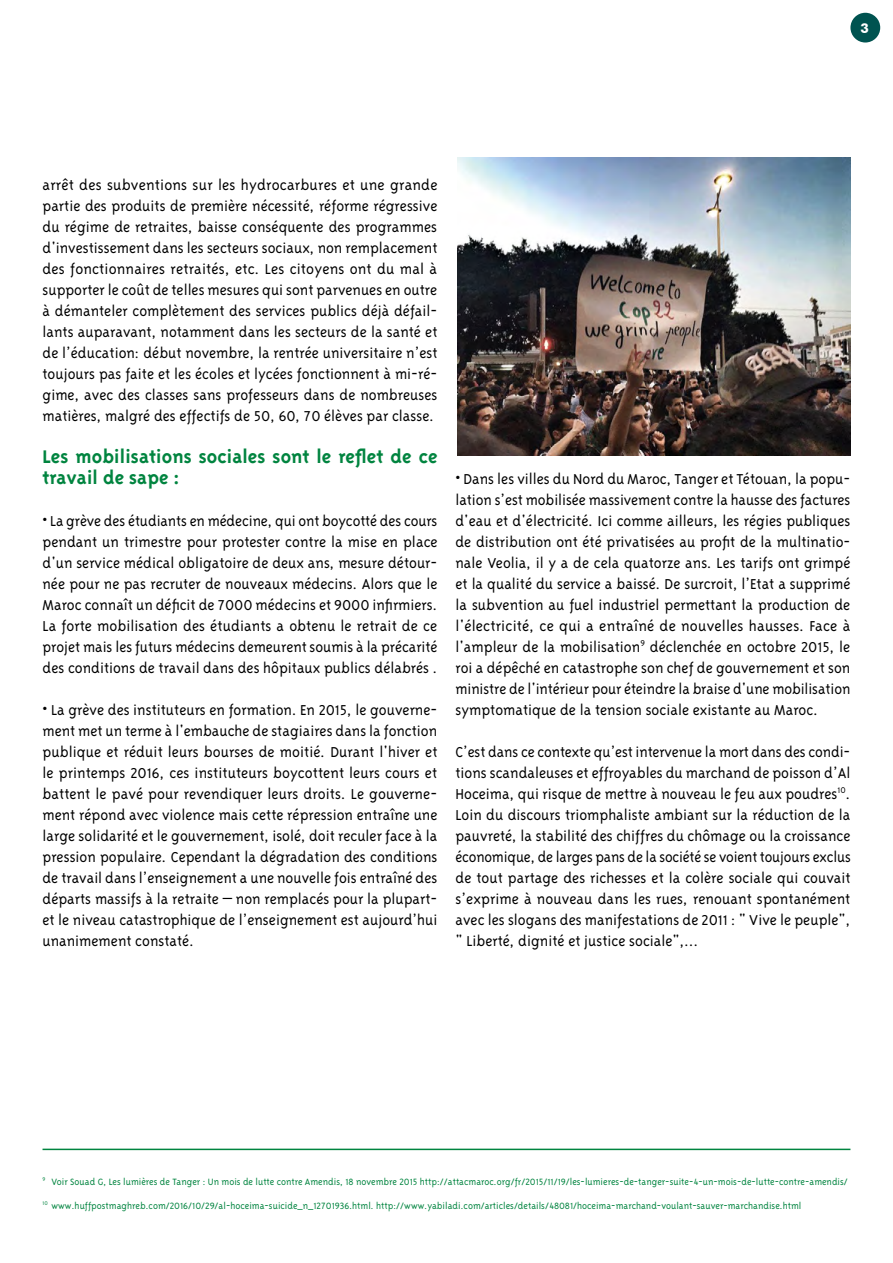
<style>
.page{position:relative;width:893px;height:1263px;background:#fff}
.page>*{position:absolute;margin:0;border:0;box-sizing:border-box;transform-origin:0 0}
.t1{font:700 21px/21px "Triplex";letter-spacing:.005em;color:#00843f}
.t2{font:300 16.5px/21px "Triplex";color:#000;text-align:justify}
.t3{font:700 13.5px "Futura BT";color:#fff}
.t4{font:300 10.5px "Triplex";color:#00843f}
</style>
<div class="page">
<div style="left:850px;top:13px;width:30px;height:30px;background:#005350;border-radius:50%"></div>
<hr style="left:43px;top:1148px;width:807px;height:2px;background:#00843f">
<img style="left:458px;top:157px;width:392px;height:299px">
<p class="t3" style="left:860px;top:20px;width:10px">3</p>
<p class="t2" style="left:43px;top:174px;width:397px">arrêt des subventions sur les hydrocarbures et une grande partie des produits de première nécessité, réforme régressive du régime de retraites, baisse conséquente des programmes d'investissement dans les secteurs sociaux, non remplacement des fonctionnaires retraités, etc. Les citoyens ont du mal à supporter le coût de telles mesures qui sont parvenues en outre à démanteler complètement des services publics déjà défail&shy;lants auparavant, notamment dans les secteurs de la santé et de l’éducation: début novembre, la rentrée universitaire n’est toujours pas faite et les écoles et lycées fonctionnent à mi-ré&shy;gime, avec des classes sans professeurs dans de nombreuses matières, malgré des effectifs de 50, 60, 70 élèves par classe.</p>
<p class="t1" style="left:43px;top:445px;width:396px">Les mobilisations sociales sont le reflet de ce travail de sape :</p>
<p class="t2" style="left:43px;top:510px;width:397px">• La grève des étudiants en médecine, qui ont boycotté des cours pendant un trimestre pour protester contre la mise en place d'un service médical obligatoire de deux ans, mesure détour&shy;née pour ne pas recruter de nouveaux médecins. Alors que le Maroc connaît un déficit de 7000 médecins et 9000 infirmiers.<br>La forte mobilisation des étudiants a obtenu le retrait de ce projet mais les futurs médecins demeurent soumis à la précarité des conditions de travail dans des hôpitaux publics délabrés .</p>
<p class="t2" style="left:43px;top:699px;width:397px">• La grève des instituteurs en formation. En 2015, le gouverne&shy;ment met un terme à l'embauche de stagiaires dans la fonction publique et réduit leurs bourses de moitié. Durant l'hiver et le printemps 2016, ces instituteurs boycottent leurs cours et battent le pavé pour revendiquer leurs droits. Le gouverne&shy;ment répond avec violence mais cette répression entraîne une large solidarité et le gouvernement, isolé, doit reculer face à la pression populaire. Cependant la dégradation des conditions de travail dans l’enseignement a une nouvelle fois entraîné des départs massifs à la retraite – non remplacés pour la plupart&shy;et le niveau catastrophique de l’enseignement est aujourd’hui unanimement constaté.</p>
<p class="t2" style="left:455px;top:468px;width:397px">• Dans les villes du Nord du Maroc, Tanger et Tétouan, la popu&shy;lation s’est mobilisée massivement contre la hausse des factures d'eau et d'électricité. Ici comme ailleurs, les régies publiques de distribution ont été privatisées au profit de la multinatio&shy;nale Veolia, il y a de cela quatorze ans. Les tarifs ont grimpé et la qualité du service a baissé. De surcroit, l’Etat a supprimé la subvention au fuel industriel permettant la production de l'électricité, ce qui a entraîné de nouvelles hausses. Face à l'ampleur de la mobilisation<sup>9</sup> déclenchée en octobre 2015, le roi a dépêché en catastrophe son chef de gouvernement et son ministre de l'intérieur pour éteindre la braise d'une mobilisation symptomatique de la tension sociale existante au Maroc.</p>
<p class="t2" style="left:455px;top:741px;width:397px">C’est dans ce contexte qu’est intervenue la mort dans des condi&shy;tions scandaleuses et effroyables du marchand de poisson d’Al Hoceima, qui risque de mettre à nouveau le feu aux poudres<sup>10</sup>.<br>Loin du discours triomphaliste ambiant sur la réduction de la pauvreté, la stabilité des chiffres du chômage ou la croissance économique, de larges pans de la société se voient toujours exclus de tout partage des richesses et la colère sociale qui couvait s’exprime à nouveau dans les rues, renouant spontanément avec les slogans des manifestations de 2011 : " Vive le peuple", " Liberté, dignité et justice sociale",...</p>
<p class="t4" style="left:43px;top:1175px;width:807px"><sup>9</sup> Voir Souad G, Les lumières de Tanger : Un mois de lutte contre Amendis, 18 novembre 2015 http://attacmaroc.org/fr/2015/11/19/les-lumieres-de-tanger-suite-4-un-mois-de-lutte-contre-amendis/</p>
<p class="t4" style="left:43px;top:1199px;width:760px"><sup>10</sup> www.huffpostmaghreb.com/2016/10/29/al-hoceima-suicide_n_12701936.html. http://www.yabiladi.com/articles/details/48081/hoceima-marchand-voulant-sauver-marchandise.html</p>
</div>
